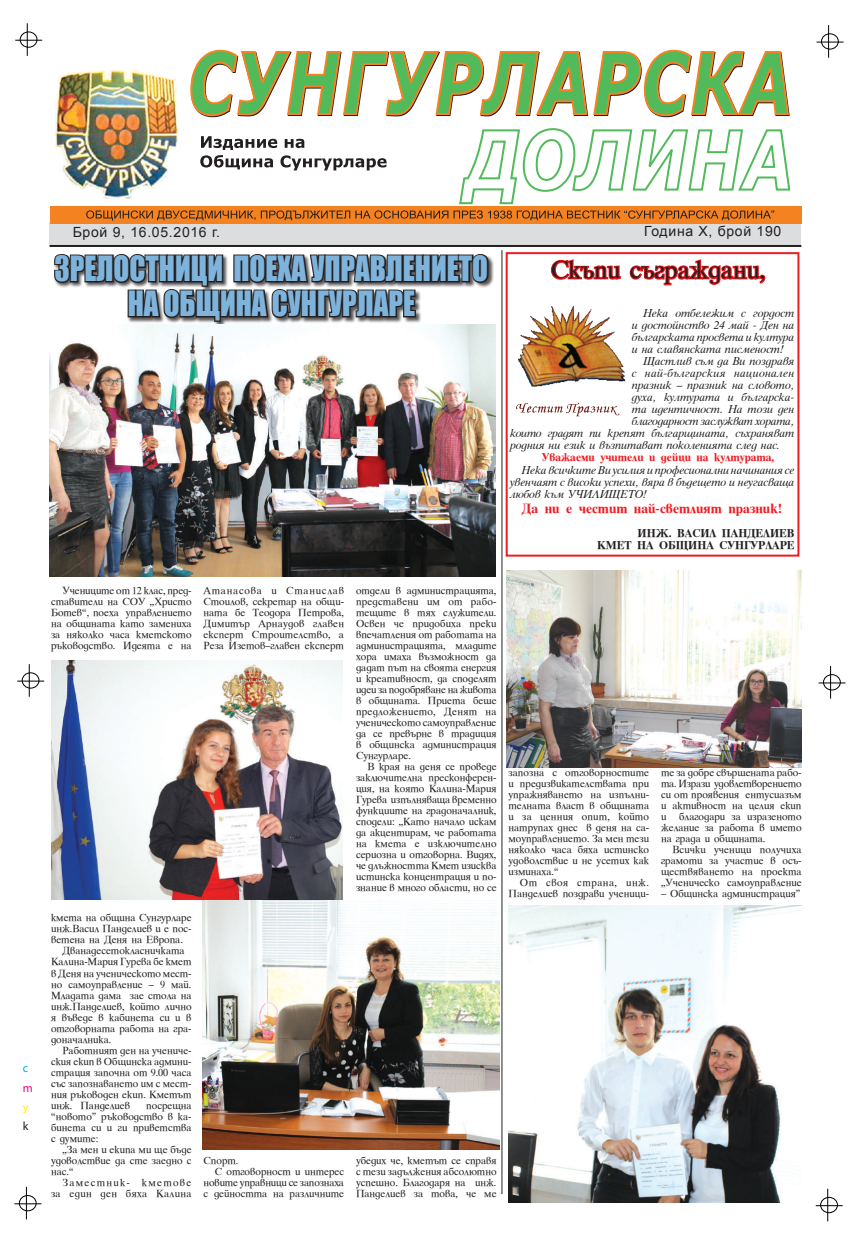
<style>
.page{position:relative;width:851px;height:1248px;background:#fff}
.page>*{position:absolute;margin:0;border:0;box-sizing:border-box;transform-origin:0 0}
.t1{font:32px/35px "Impact";color:#7eb4dc;text-align:center;scale:.91 1}
.t2{font:24px "Timok U";color:#231f20}
.t3{font:14px "Arial";letter-spacing:.05em;color:#231f20}
.t4{font:13px "Timok U Bold";color:#ee1d23}
.t5{font:12px "Myriad Pro";color:#00aeef}
.t6{font:12px "Myriad Pro";color:#ed028c}
.t7{font:12px "Myriad Pro";color:#fff101}
.t8{font:12px "Myriad Pro";color:#231f20}
.t9{font:11px/12px "Timok U Italic";color:#231f20;text-align:justify}
.t10{font:11px/12px "Timok U Bold";color:#231f20;text-align:right}
.t11{font:11px "Timok U Bold";color:#ee1d23}
.t12{font:11px "Timok U Italic";letter-spacing:-.02em;color:#231f20}
.t13{font:11px "Timok U Italic";letter-spacing:.035em;color:#231f20}
.t14{font:10px/11px "Timok U";color:#231f20;text-align:justify}
.t15{font:10px/11px "Timok U";letter-spacing:.085em;color:#231f20;text-align:right}
</style>
<div class="page">
<svg style="left:550px;top:259px;width:72px;height:21px"></svg>
<svg style="left:629px;top:259px;width:137px;height:27px"></svg>
<div style="left:505px;top:252px;width:294px;height:304px;border:2px solid #ee1d23"></div>
<div style="left:50px;top:222px;width:751px;height:24px;background:#dcdddf"></div>
<div style="left:20px;top:32px;width:17px;height:15px;border:1px solid #000;border-radius:50%"></div>
<hr style="left:27px;top:23px;width:1px;height:33px;background:#000">
<svg style="left:15px;top:40px;width:27px;height:1px"></svg>
<div style="left:22px;top:672px;width:17px;height:16px;border:1px solid #000;border-radius:50%"></div>
<hr style="left:29px;top:664px;width:1px;height:32px;background:#000">
<svg style="left:17px;top:681px;width:27px;height:1px"></svg>
<div style="left:19px;top:1195px;width:17px;height:15px;border:1px solid #000;border-radius:50%"></div>
<hr style="left:26px;top:1186px;width:1px;height:33px;background:#000">
<svg style="left:14px;top:1203px;width:27px;height:1px"></svg>
<div style="left:821px;top:34px;width:17px;height:15px;border:1px solid #000;border-radius:50%"></div>
<hr style="left:828px;top:25px;width:1px;height:33px;background:#000">
<svg style="left:816px;top:42px;width:27px;height:1px"></svg>
<div style="left:823px;top:674px;width:17px;height:16px;border:1px solid #000;border-radius:50%"></div>
<hr style="left:830px;top:666px;width:1px;height:32px;background:#000">
<svg style="left:818px;top:682px;width:27px;height:1px"></svg>
<div style="left:820px;top:1197px;width:17px;height:15px;border:1px solid #000;border-radius:50%"></div>
<hr style="left:827px;top:1188px;width:1px;height:33px;background:#000">
<svg style="left:815px;top:1205px;width:27px;height:1px"></svg>
<hr style="left:50px;top:245px;width:751px;height:2px;background:#231f20">
<div style="left:50px;top:206px;width:751px;height:18px;background:#f58220"></div>
<svg style="left:190px;top:50px;width:600px;height:68px"></svg>
<img style="left:56px;top:70px;width:122px;height:119px">
<svg style="left:86px;top:127px;width:705px;height:94px"></svg>
<svg style="left:54px;top:254px;width:436px;height:70px"></svg>
<hr style="left:501px;top:250px;width:1px;height:943px;background:#231f20">
<img style="left:516px;top:306px;width:110px;height:111px">
<img style="left:50px;top:324px;width:445px;height:252px">
<img style="left:506px;top:570px;width:295px;height:197px">
<img style="left:508px;top:905px;width:293px;height:296px">
<img style="left:51px;top:660px;width:291px;height:239px">
<img style="left:203px;top:900px;width:296px;height:249px">
<p class="t5" style="left:23px;top:1060px;width:7px">c</p>
<p class="t6" style="left:23px;top:1079px;width:12px">m</p>
<p class="t7" style="left:23px;top:1098px;width:7px">y</p>
<p class="t8" style="left:23px;top:1117px;width:7px">k</p>
<h3 class="t3" style="left:73px;top:223px;width:149px">Брой 9, 16.05.2016 г.</h3>
<h3 class="t3" style="left:644px;top:222px;width:139px">Година X, брой 190</h3>
<h1 class="t1" style="left:54px;top:250px;width:478px">ЗРЕЛОСТНИЦИ ПОЕХА УПРАВЛЕНИЕТО<br>НА ОБЩИНА СУНГУРЛАРЕ</h1>
<h2 class="t2" style="left:550px;top:252px;width:216px">Скъпи съграждани,</h2>
<p class="t9" style="left:643px;top:307px;width:152px">Нека отбележим с гордост</p>
<p class="t9" style="left:632px;top:319px;width:164px">и достойнство 24 май - Ден на</p>
<p class="t9" style="left:632px;top:331px;width:164px">българската просвета и култура</p>
<p class="t9" style="left:632px;top:343px;width:153px">и на славянската писменост!</p>
<p class="t9" style="left:643px;top:355px;width:152px">Щастлив съм да Ви поздравя</p>
<p class="t13" style="left:632px;top:366px;width:164px">с най-българския национален</p>
<p class="t9" style="left:632px;top:379px;width:164px">празник – празник на словото,</p>
<p class="t9" style="left:632px;top:391px;width:164px">духа, културата и българска-</p>
<p class="t9" style="left:632px;top:403px;width:164px">та идентичност. На този ден</p>
<p class="t12" style="left:632px;top:414px;width:164px">благодарност заслужват хората,</p>
<p class="t9" style="left:510px;top:427px;width:285px">които градят nи крепят българщината, съхраняват</p>
<p class="t9" style="left:510px;top:439px;width:271px">родния ни език и възпитават поколенията след нас.</p>
<p class="t11" style="left:542px;top:449px;width:234px">Уважаеми учители и дейци на културата,</p>
<p class="t9" style="left:510px;top:463px;width:285px;text-indent:11px">Нека всичките Ви усилия и професионални начинания се увенчаят с високи успехи, вяра в бъдещето и неугасваща любов към УЧИЛИЩЕТО!</p>
<h3 class="t4" style="left:522px;top:498px;width:262px">Да ни е честит най-светлият празник!</h3>
<p class="t10" style="left:597px;top:526px;width:199px">ИНЖ. ВАСИЛ ПАНДЕЛИЕВ<br>КМЕТ НА ОБЩИНА СУНГУРЛАРЕ</p>
<p class="t14" style="left:51px;top:585px;width:142px;text-indent:11px">Учениците от 12 клас, пред&shy;ставители на СОУ „Христо Ботев“, поеха управлението на общината като замениха за няколко часа кметското ръководство. Идеята е на</p>
<p class="t14" style="left:203px;top:585px;width:142px">Атанасова и Станислав Стоилов, секретар на общи&shy;ната бе Теодора Петрова, Димитър Арнаудов главен експерт Строителство, а Реза Изетов–главен експерт</p>
<p class="t14" style="left:51px;top:912px;width:142px">кмета на община Сунгурларе</p>
<p class="t14" style="left:51px;top:923px;width:142px">инж.Васил Панделиев и е пос-</p>
<p class="t14" style="left:51px;top:934px;width:133px">ветена на Деня на Европа.</p>
<p class="t14" style="left:62px;top:945px;width:124px">Дванадесетокласничката</p>
<p class="t14" style="left:51px;top:956px;width:142px">Калина-Мария Гурева бе кмет</p>
<p class="t14" style="left:51px;top:967px;width:142px">в Деня на ученическото мест-</p>
<p class="t14" style="left:51px;top:978px;width:142px">но самоуправление – 9 май.</p>
<p class="t14" style="left:51px;top:989px;width:142px">Младата дама зае стола на</p>
<p class="t14" style="left:51px;top:1000px;width:142px">инж.Панделиев, който лично</p>
<p class="t14" style="left:51px;top:1011px;width:142px">я въведе в кабинета си и в</p>
<p class="t14" style="left:51px;top:1022px;width:142px">отговорната работа на гра-</p>
<p class="t14" style="left:51px;top:1033px;width:62px">доначалника.</p>
<p class="t14" style="left:62px;top:1044px;width:131px">Работният ден на учениче-</p>
<p class="t14" style="left:51px;top:1055px;width:142px">ския екип в Общинска админи-</p>
<p class="t14" style="left:51px;top:1066px;width:142px">страция започна от 9.00 часа</p>
<p class="t14" style="left:51px;top:1077px;width:142px">със запознаването им с мест-</p>
<p class="t14" style="left:51px;top:1088px;width:142px">ния ръководен екип. Кметът</p>
<p class="t14" style="left:51px;top:1099px;width:81px">инж. Панделиев</p>
<p class="t14" style="left:51px;top:1099px;width:142px;text-indent:95px">посрещна “новото” ръководство в ка&shy;бинета си и ги приветства с думите:</p>
<p class="t14" style="left:51px;top:1143px;width:142px;text-indent:11px">„За мен и екипа ми ще бъде удоволствие да сте заедно с нас.“</p>
<p class="t15" style="left:51px;top:1176px;width:142px">Заместник- кметове за един ден бяха Калина</p>
<p class="t14" style="left:203px;top:1154px;width:36px">Спорт.</p>
<p class="t14" style="left:215px;top:1165px;width:131px">С отговорност и интерес</p>
<p class="t14" style="left:203px;top:1176px;width:142px">новите управници се запознаха</p>
<p class="t14" style="left:203px;top:1187px;width:142px">с дейността на различните</p>
<p class="t14" style="left:356px;top:585px;width:142px">отдели в администрацията, представени им от рабо&shy;тещите в тях служители.<br>Освен че придобиха преки впечатления от работата на администрацията, младите хора имаха възможност да дадат път на своята енергия и креативност, да споделят идеи за подобряване на живота в общината. Приета беше предложението, Денят на ученическото самоуправление да се превърне в традиция в общинска администрация Сунгурларе.</p>
<p class="t14" style="left:356px;top:761px;width:142px;text-indent:11px">В края на деня се проведе заключителна пресконферен&shy;ция, на която Калина-Мария Гурева изпълняваща временно функциите на градоначалник, сподели: „Като начало искам да акцентирам, че работата на кмета е изключително сериозна и отговорна. Видях, че длъжността Кмет изисква истинска концентрация и по&shy;знание в много области, но се</p>
<p class="t14" style="left:508px;top:766px;width:142px">запозна с отговорностите и предизвикателствата при упражняването на изпълни&shy;телната власт в общината и за ценния опит, който натрупах днес в деня на са&shy;моуправлението. За мен тези няколко часа бяха истинско удоволствие и не усетих как изминаха.“</p>
<p class="t14" style="left:508px;top:876px;width:142px;text-align:right">От своя страна, инж.<br>Панделиев поздрави ученици-</p>
<p class="t14" style="left:661px;top:766px;width:142px">те за добре свършената рабо&shy;та. Изрази удовлетворението си от проявения ентусиазъм и активност на целия екип и</p>
<p class="t14" style="left:661px;top:810px;width:142px;text-indent:18px">благодари за изразеното желание за работа в името на града и общината.</p>
<p class="t14" style="left:661px;top:843px;width:142px;text-indent:11px">Всички ученици получиха грамоти за участие в осъ&shy;ществяването на проекта „Ученическо самоуправление</p>
<p class="t14" style="left:661px;top:887px;width:141px">– Общинска администрация”</p>
<p class="t14" style="left:356px;top:1154px;width:142px">убедих че, кметът се справя с тези задължения абсолютно успешно. Благодаря на инж.<br>Панделиев за това, че ме</p>
</div>
